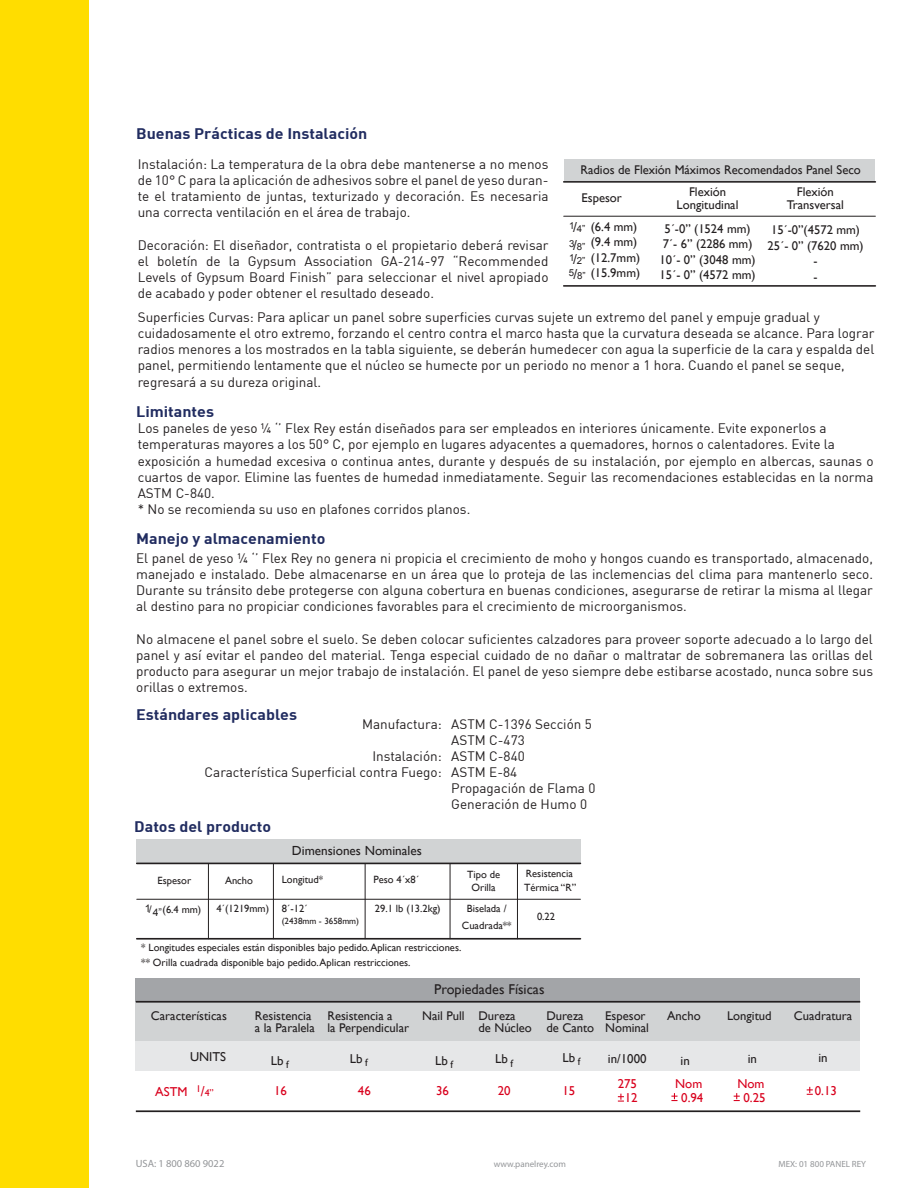
<style>
.page{position:relative;width:918px;height:1188px;background:#fff}
.page>*{position:absolute;margin:0;border:0;box-sizing:border-box;transform-origin:0 0}
.t1{font:15px "DIN Bold";color:#212c60;scale:1.07 1}
.t2{font:14.25px "Gill Sans";color:#231f20}
.t3{font:13.5px/16.2px "DIN";color:#231f20;text-align:justify}
.t4{font:13.2px "Gill Sans";color:#231f20}
.t5{font:12.9px/14.5px "Gill Sans";color:#d9001d;text-align:center}
.t6{font:12.9px "Gill Sans";color:#231f20}
.t7{font:12.6px/15.5px "Gill Sans";color:#231f20}
.t8{font:10.5px/13.2px "Gill Sans";color:#231f20}
.t9{font:10.5px "Myriad Pro";color:#939598}
.t10{font:9.6px/15px "Arial";color:#231f20}
.t11{font:9px "Myriad Pro";color:#939598}
.t12{font:9px "Gill Sans";color:#231f20}
.s1{font-size:13.95px}
.s2{font-family:"Arial"}
.s3{font-size:14.1px}
.s4{font-size:9.75px}
</style>
<div class="page">
<div style="left:0;top:0;width:89px;height:1188px;background:#fd0"></div>
<hr style="left:564px;top:285px;width:311px;height:2px;background:#231f20">
<div style="left:564px;top:159px;width:311px;height:23px;background:#d1d3d4"></div>
<hr style="left:564px;top:181px;width:311px;height:2px;background:#231f20">
<hr style="left:564px;top:216px;width:311px;height:1px;background:#231f20">
<div style="left:136px;top:1040px;width:724px;height:31px;background:#e6e7e8"></div>
<div style="left:136px;top:1000px;width:724px;height:41px;background:#d1d3d4"></div>
<div style="left:136px;top:979px;width:724px;height:23px;background:#a3a5a8"></div>
<hr style="left:136px;top:1001px;width:724px;height:2px;background:#231f20">
<hr style="left:136px;top:1110px;width:724px;height:2px;background:#231f20">
<svg style="left:618px;top:1094px;width:6px;height:8px"></svg>
<svg style="left:734px;top:1093px;width:6px;height:8px"></svg>
<svg style="left:671px;top:1093px;width:7px;height:8px"></svg>
<svg style="left:807px;top:1087px;width:6px;height:8px"></svg>
<div style="left:137px;top:839px;width:444px;height:24px;background:#d1d3d4"></div>
<hr style="left:137px;top:863px;width:443px;height:1px;background:#231f20">
<hr style="left:137px;top:938px;width:443px;height:2px;background:#231f20">
<hr style="left:137px;top:899px;width:443px;height:1px;background:#231f20">
<hr style="left:208px;top:864px;width:1px;height:75px;background:#231f20">
<hr style="left:273px;top:864px;width:1px;height:75px;background:#231f20">
<hr style="left:365px;top:864px;width:1px;height:75px;background:#231f20">
<hr style="left:450px;top:864px;width:1px;height:75px;background:#231f20">
<hr style="left:517px;top:864px;width:1px;height:75px;background:#231f20">
<p class="t1" style="left:136px;top:123px;width:218px">Buenas Prácticas de Instalación</p>
<p class="t3" style="left:138px;top:156px;width:412px">Instalación: La temperatura de la obra debe mantenerse a no menos de 10° C para la aplicación de adhesivos sobre el panel de yeso duran&shy;te el tratamiento de juntas, texturizado y decoración. Es necesaria una correcta ventilación en el área de trabajo.</p>
<p class="t3" style="left:138px;top:237px;width:412px">Decoración: El diseñador, contratista o el propietario deberá revisar el boletín de la Gypsum Association GA-214-97 “Recommended Levels of Gypsum Board Finish” para seleccionar el nivel apropiado de acabado y poder obtener el resultado deseado.</p>
<p class="t7" style="left:689px;top:159px;width:173px;line-height:22px;text-indent:-108px">Radios de Flexión Máximos Recomendados Panel Seco<br>Flexión</p>
<p class="t7" style="left:664px;top:192px;width:88px;line-height:24px;text-align:center">Longitudinal<br>5´-0” (1524 mm)</p>
<p class="t7" style="left:660px;top:236px;width:98px">7´- 6” (2286 mm)<br>10´- 0” (3048 mm)<br>15´- 0” (4572 mm)</p>
<p class="t7" style="left:787px;top:185px;width:58px;line-height:12.6px;text-align:center">Flexión<br>Transversal</p>
<p class="t7" style="left:768px;top:222px;width:98px;text-align:center">15´-0”(4572 mm)<br>25´- 0” (7620 mm) -<br>-</p>
<p class="t7" style="left:582px;top:190px;width:42px">Espesor</p>
<p class="t7" style="left:591px;top:219px;width:51px">(6.4 mm) (9.4 mm) (12.7mm) (15.9mm)</p>
<p class="t10" style="left:569px;top:221px;width:18px">1<span class="s1">/</span>4”</p>
<p class="t10" style="left:569px;top:239px;width:18px">3<span class="s1">/</span>8”</p>
<p class="t10" style="left:569px;top:253px;width:19px">1<span class="s1">/</span>2”<br>5<span class="s1">/</span>8”</p>
<p class="t3" style="left:138px;top:309px;width:738px;text-align:left">Superficies Curvas: Para aplicar un panel sobre superficies curvas sujete un extremo del panel y empuje gradual y cuidadosamente el otro extremo, forzando el centro contra el marco hasta que la curvatura deseada se alcance. Para lograr radios menores a los mostrados en la tabla siguiente, se deberán humedecer con agua la superficie de la cara y espalda del panel, permitiendo lentamente que el núcleo se humecte por un periodo no menor a 1 hora. Cuando el panel se seque, regresará a su dureza original.</p>
<p class="t1" style="left:136px;top:402px;width:74px">Limitantes</p>
<p class="t3" style="left:138px;top:420px;width:737px;text-align:left">Los paneles de yeso ¼ ‘’ Flex Rey están diseñados para ser empleados en interiores únicamente. Evite exponerlos a temperaturas mayores a los 50° C, por ejemplo en lugares adyacentes a quemadores, hornos o calentadores. Evite la exposición a humedad excesiva o continua antes, durante y después de su instalación, por ejemplo en albercas, saunas o cuartos de vapor. Elimine las fuentes de humedad inmediatamente. Seguir las recomendaciones establecidas en la norma ASTM C-840.<br>* No se recomienda su uso en plafones corridos planos.</p>
<p class="t1" style="left:136px;top:528px;width:178px">Manejo y almacenamiento</p>
<p class="t3" style="left:136px;top:550px;width:738px">El panel de yeso ¼ ‘’ Flex Rey no genera ni propicia el crecimiento de moho y hongos cuando es transportado, almacenado, manejado e instalado. Debe almacenarse en un área que lo proteja de las inclemencias del clima para mantenerlo seco.<br>Durante su tránsito debe protegerse con alguna cobertura en buenas condiciones, asegurarse de retirar la misma al llegar al destino para no propiciar condiciones favorables para el crecimiento de microorganismos.</p>
<p class="t3" style="left:136px;top:631px;width:738px">No almacene el panel sobre el suelo. Se deben colocar suficientes calzadores para proveer soporte adecuado a lo largo del panel y así evitar el pandeo del material. Tenga especial cuidado de no dañar o maltratar de sobremanera las orillas del producto para asegurar un mejor trabajo de instalación. El panel de yeso siempre debe estibarse acostado, nunca sobre sus orillas o extremos.</p>
<p class="t1" style="left:136px;top:704px;width:152px">Estándares aplicables</p>
<p class="t3" style="left:362px;top:715px;width:81px">Manufactura:</p>
<p class="t3" style="left:205px;top:748px;width:239px;text-align:right">Instalación:<br>Característica Superficial contra Fuego:</p>
<p class="t1" style="left:134px;top:816px;width:130px">Datos del producto</p>
<p class="t4" style="left:292px;top:843px;width:131px">Dimensiones Nominales</p>
<p class="t8" style="left:158px;top:874px;width:35px">Espesor</p>
<p class="t8" style="left:145px;top:903px;width:58px"><span class="s2">1/4”</span>(6.4 mm)</p>
<p class="t8" style="left:282px;top:873px;width:43px">Longitud*</p>
<p class="t8" style="left:374px;top:873px;width:47px">Peso 4´x8´</p>
<p class="t8" style="left:282px;top:902px;width:28px">8´-12´</p>
<p class="t12" style="left:282px;top:916px;width:79px">(2438mm - 3658mm)</p>
<p class="t8" style="left:225px;top:874px;width:29px">Ancho</p>
<p class="t8" style="left:216px;top:902px;width:54px">4´(1219mm)</p>
<p class="t8" style="left:375px;top:902px;width:67px">29.1 lb (13.2kg)</p>
<p class="t3" style="left:451px;top:715px;width:142px">ASTM C-1396 Sección 5<br>ASTM C-473</p>
<p class="t3" style="left:451px;top:763px;width:146px;text-align:left">ASTM E-84<br>Propagación de Flama 0<br>Generación de Humo 0</p>
<p class="t3" style="left:451px;top:747px;width:75px">ASTM C-840</p>
<p class="t8" style="left:467px;top:868px;width:34px;text-align:center">Tipo de<br>Orilla</p>
<p class="t8" style="left:462px;top:901px;width:51px;line-height:16.2px;text-align:center">Biselada /<br>Cuadrada**</p>
<p class="t8" style="left:524px;top:867px;width:54px">Resistencia<br>Térmica “R”</p>
<p class="t8" style="left:537px;top:910px;width:20px">0.22</p>
<p class="t8" style="left:141px;top:941px;width:322px;line-height:14.1px">* Longitudes especiales están disponibles bajo pedido. Aplican restricciones. ** Orilla cuadrada disponible bajo pedido. Aplican restricciones.</p>
<p class="t2" style="left:434px;top:981px;width:112px">Propiedades Físicas</p>
<p class="t7" style="left:151px;top:1007px;width:77px">Características</p>
<p class="t7" style="left:327px;top:1009px;width:83px;line-height:12.6px">Resistencia a<br>la Perpendicular</p>
<p class="t7" style="left:478px;top:1009px;width:55px;line-height:12.6px;text-indent:-56px">Nail Pull Dureza<br>de Núcleo</p>
<p class="t7" style="left:546px;top:1009px;width:49px;line-height:12.6px">Dureza de Canto</p>
<p class="t7" style="left:605px;top:1009px;width:45px;line-height:12.6px">Espesor<br>Nominal</p>
<p class="t7" style="left:255px;top:1007px;width:58px">Resistencia</p>
<p class="t7" style="left:667px;top:1007px;width:35px">Ancho</p>
<p class="t7" style="left:727px;top:1007px;width:46px">Longitud</p>
<p class="t7" style="left:794px;top:1007px;width:60px">Cuadratura</p>
<p class="t7" style="left:255px;top:1020px;width:61px">a la Paralela</p>
<p class="t6" style="left:190px;top:1049px;width:38px">UNITS</p>
<p class="t6" style="left:271px;top:1053px;width:19px">Lb <sub>f</sub></p>
<p class="t6" style="left:350px;top:1051px;width:19px">Lb <sub>f</sub></p>
<p class="t6" style="left:435px;top:1053px;width:19px">Lb <sub>f</sub></p>
<p class="t6" style="left:495px;top:1051px;width:19px">Lb <sub>f</sub></p>
<p class="t6" style="left:563px;top:1050px;width:19px">Lb <sub>f</sub></p>
<p class="t6" style="left:608px;top:1051px;width:40px">in/1000</p>
<p class="t6" style="left:681px;top:1053px;width:11px">in</p>
<p class="t6" style="left:748px;top:1051px;width:11px">in</p>
<p class="t6" style="left:818px;top:1050px;width:11px">in</p>
<p class="t5" style="left:274px;top:1083px;width:14px">16</p>
<p class="t5" style="left:358px;top:1083px;width:14px">46</p>
<p class="t5" style="left:436px;top:1083px;width:14px">36</p>
<p class="t5" style="left:498px;top:1083px;width:14px">20</p>
<p class="t5" style="left:563px;top:1083px;width:14px">15</p>
<p class="t5" style="left:618px;top:1076px;width:22px">275<br>12</p>
<p class="t5" style="left:737px;top:1076px;width:30px">Nom<br>0.25</p>
<p class="t5" style="left:675px;top:1076px;width:30px">Nom<br>0.94</p>
<p class="t5" style="left:155px;top:1084px;width:60px">ASTM <sup>1</sup><span class="s3">/</span><span class="s4">4”</span></p>
<p class="t5" style="left:815px;top:1083px;width:24px">0.13</p>
<p class="t9" style="left:136px;top:1157px;width:90px">USA: 1 800 860 9022</p>
<p class="t11" style="left:494px;top:1158px;width:74px">www.panelrey.com</p>
<p class="t11" style="left:778px;top:1158px;width:89px">MEX: 01 800 PANEL REY</p>
</div>
